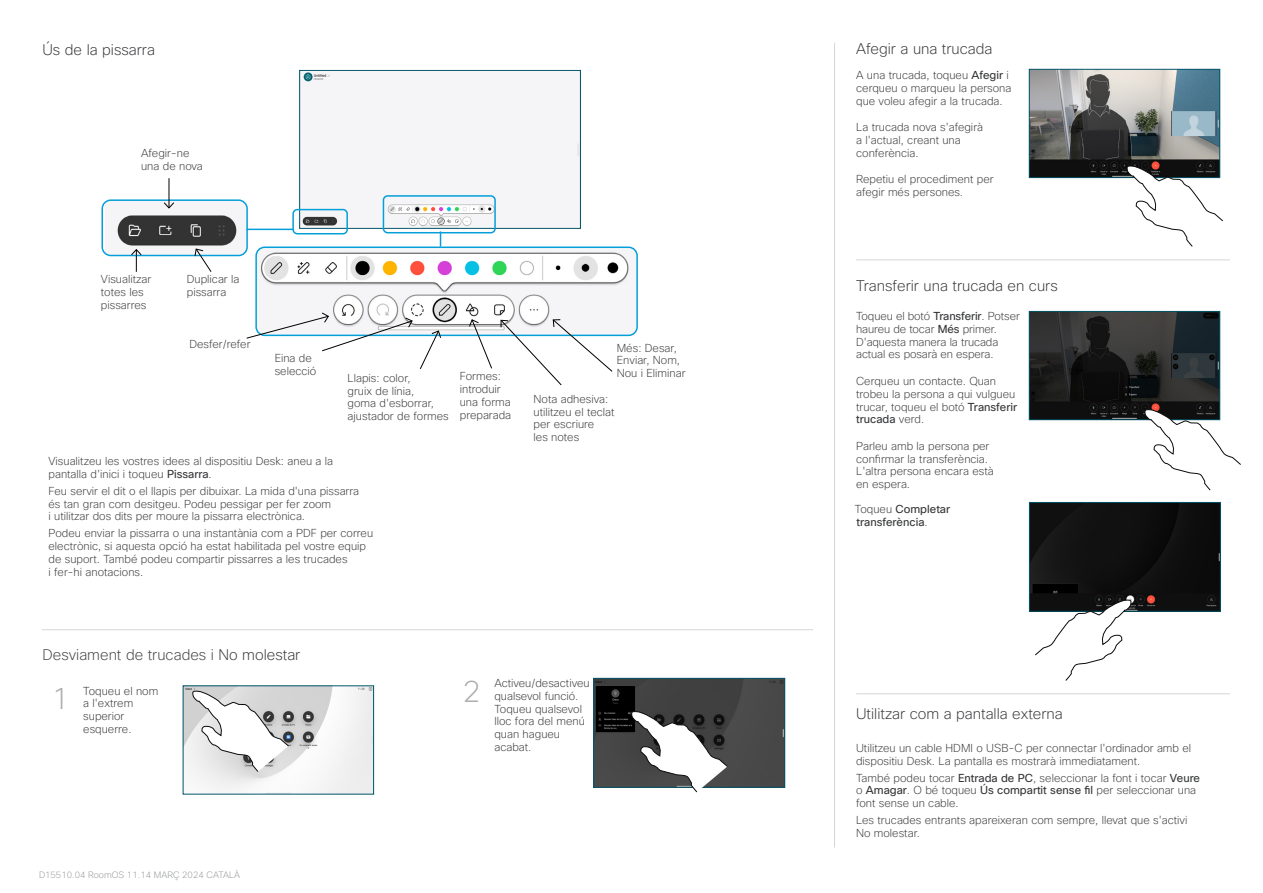
<style>
.page{position:relative;width:1263px;height:893px;background:#fff}
.page>*{position:absolute;margin:0;border:0;box-sizing:border-box;transform-origin:0 0}
.t1{font:200 30px "Cisco Sans";color:#aeaeaf}
.t2{font:200 15px "Cisco Sans";color:#343537}
.t3{font:200 15px "Cisco Sans";color:#414042}
.t4{font:200 11.25px/12.8px "Cisco Sans";color:#343537}
.t5{font:11.25px/12.8px "Cisco Sans";color:#343537}
.t6{font:200 9px "Cisco Sans";color:#939598}
.s1{font-weight:400}
.s2{color:#343537}
.s3{font-weight:200}
</style>
<div class="page">
<hr style="left:834px;top:43px;width:1px;height:804px;background:#d6d6d7">
<img style="left:185px;top:688px;width:187px;height:104px">
<svg style="left:192px;top:690px;width:97px;height:82px"></svg>
<img style="left:596px;top:680px;width:187px;height:105px">
<div style="left:594px;top:678px;width:191px;height:109px;border:1px solid #005568"></div>
<svg style="left:631px;top:711px;width:97px;height:81px"></svg>
<hr style="left:42px;top:629px;width:771px;height:1px;background:#d6d6d7">
<hr style="left:856px;top:693px;width:374px;height:1px;background:#d6d6d7">
<hr style="left:856px;top:259px;width:374px;height:1px;background:#d6d6d7">
<img style="left:1031px;top:71px;width:187px;height:105px">
<div style="left:1029px;top:69px;width:191px;height:109px;border:1px solid #005568"></div>
<svg style="left:1127px;top:165px;width:96px;height:82px"></svg>
<img style="left:1031px;top:504px;width:187px;height:105px">
<div style="left:1029px;top:502px;width:191px;height:109px;border:1px solid #005568"></div>
<img style="left:1031px;top:313px;width:187px;height:105px">
<div style="left:1029px;top:311px;width:191px;height:109px;border:1px solid #005568"></div>
<svg style="left:1144px;top:409px;width:97px;height:81px"></svg>
<svg style="left:1035px;top:599px;width:96px;height:82px"></svg>
<img style="left:256px;top:247px;width:381px;height:88px">
<div style="left:255px;top:247px;width:383px;height:89px;border:2px solid #049fd9;border-radius:9px"></div>
<img style="left:105px;top:202px;width:142px;height:53px">
<div style="left:101px;top:199px;width:147px;height:57px;border:2px solid #049fd9;border-radius:9px"></div>
<hr style="left:247px;top:229px;width:47px;height:1px;background:#049fd9">
<svg style="left:440px;top:233px;width:1px;height:14px"></svg>
<hr style="left:169px;top:178px;width:1px;height:30px;background:#000">
<svg style="left:163px;top:202px;width:12px;height:7px"></svg>
<div style="left:302px;top:72px;width:276px;height:154px;background:#f5f5f7"></div>
<div style="left:300px;top:70px;width:280px;height:158px;border:1px solid #005568"></div>
<svg style="left:194px;top:248px;width:18px;height:24px"></svg>
<svg style="left:130px;top:249px;width:12px;height:23px"></svg>
<svg style="left:469px;top:319px;width:24px;height:50px"></svg>
<svg style="left:246px;top:312px;width:167px;height:40px"></svg>
<div style="left:292px;top:209px;width:56px;height:25px;border:2px solid #049fd9;border-radius:4px"></div>
<div style="left:383px;top:195px;width:113px;height:38px;border:2px solid #049fd9;border-radius:4px"></div>
<svg style="left:419px;top:330px;width:22px;height:39px"></svg>
<svg style="left:500px;top:319px;width:113px;height:67px"></svg>
<h2 class="t2" style="left:42px;top:40px;width:114px">Ús de la pissarra</h2>
<p class="t4" style="left:141px;top:147px;width:63px">Afegir-ne una de nova</p>
<p class="t4" style="left:101px;top:273px;width:52px">Visualitzar totes les pissarres</p>
<p class="t4" style="left:187px;top:273px;width:54px">Duplicar la pissarra</p>
<p class="t4" style="left:189px;top:337px;width:63px">Desfer/refer</p>
<p class="t4" style="left:275px;top:352px;width:43px">Eina de selecció</p>
<p class="t4" style="left:348px;top:372px;width:103px">Llapis: color,<br>gruix de línia,<br>goma d'esborrar, ajustador de formes</p>
<p class="t4" style="left:460px;top:370px;width:53px">Formes: introduir una forma preparada</p>
<p class="t4" style="left:49px;top:455px;width:286px">Visualitzeu les vostres idees al dispositiu Desk: aneu a la pantalla d'inici i toqueu <span class="s1">Pissarra</span>.</p>
<p class="t4" style="left:49px;top:484px;width:312px">Feu servir el dit o el llapis per dibuixar. La mida d'una pissarra és tan gran com desitgeu. Podeu pessigar per fer zoom<br>i utilitzar dos dits per moure la pissarra electrònica.</p>
<p class="t4" style="left:49px;top:527px;width:326px">Podeu enviar la pissarra o una instantània com a PDF per correu electrònic, si aquesta opció ha estat habilitada pel vostre equip de suport. També podeu compartir pissarres a les trucades<br>i fer-hi anotacions.</p>
<p class="t4" style="left:617px;top:341px;width:70px">Més: Desar,<br>Enviar, Nom,<br>Nou i Eliminar</p>
<p class="t4" style="left:534px;top:392px;width:82px">Nota adhesiva: utilitzeu el teclat per escriure<br>les notes</p>
<h2 class="t3" style="left:43px;top:645px;width:259px">Desviament de trucades i <span class="s2">No molestar</span></h2>
<p class="t4" style="left:83px;top:684px;width:77px">Toqueu el nom a l'extrem superior esquerre.</p>
<p class="t4" style="left:494px;top:677px;width:97px">Activeu/desactiveu qualsevol funció.<br>Toqueu qualsevol lloc fora del menú quan hagueu acabat.</p>
<h1 class="t1" style="left:52px;top:680px;width:19px">1</h1>
<h1 class="t1" style="left:463px;top:672px;width:19px">2</h1>
<p class="t6" style="left:39px;top:869px;width:202px">D15510.04 RoomOS 11.14 MARÇ 2024 CATALÀ</p>
<h2 class="t2" style="left:856px;top:39px;width:138px">Afegir a una trucada</h2>
<p class="t4" style="left:856px;top:69px;width:157px">A una trucada, toqueu <span class="s1">Afegir</span> i cerqueu o marqueu la persona que voleu afegir a la trucada.</p>
<p class="t4" style="left:856px;top:121px;width:128px">La trucada nova s'afegirà a l'actual, creant una conferència.</p>
<p class="t4" style="left:856px;top:173px;width:139px">Repetiu el procediment per afegir més persones.</p>
<h2 class="t2" style="left:856px;top:276px;width:203px">Transferir una trucada en curs</h2>
<p class="t4" style="left:856px;top:310px;width:165px">Toqueu el botó <span class="s1">Transferir</span>. Potser haureu de tocar <span class="s1">Més</span> primer.<br>D'aquesta manera la trucada actual es posarà en espera.</p>
<p class="t4" style="left:856px;top:375px;width:162px">Cerqueu un contacte. Quan trobeu la persona a qui vulgueu trucar, toqueu el botó <span class="s1">Transferir trucada</span> verd.</p>
<p class="t4" style="left:856px;top:439px;width:139px">Parleu amb la persona per confirmar la transferència.<br>L'altra persona encara està en espera.</p>
<p class="t5" style="left:855px;top:503px;width:97px"><span class="s3">Toqueu</span> Completar transferència<span class="s3">.</span></p>
<h2 class="t2" style="left:856px;top:704px;width:208px">Utilitzar com a pantalla externa</h2>
<p class="t4" style="left:856px;top:742px;width:337px">Utilitzeu un cable HDMI o USB-C per connectar l'ordinador amb el dispositiu Desk. La pantalla es mostrarà immediatament.</p>
<p class="t4" style="left:856px;top:771px;width:345px">També podeu tocar <span class="s1">Entrada de PC</span>, seleccionar la font i tocar <span class="s1">Veure </span>o <span class="s1">Amagar</span>. O bé toqueu <span class="s1">Ús compartit sense fil</span> per seleccionar una font sense un cable.</p>
<p class="t4" style="left:856px;top:814px;width:333px">Les trucades entrants apareixeran com sempre, llevat que s'activi<br>No molestar.</p>
</div>
